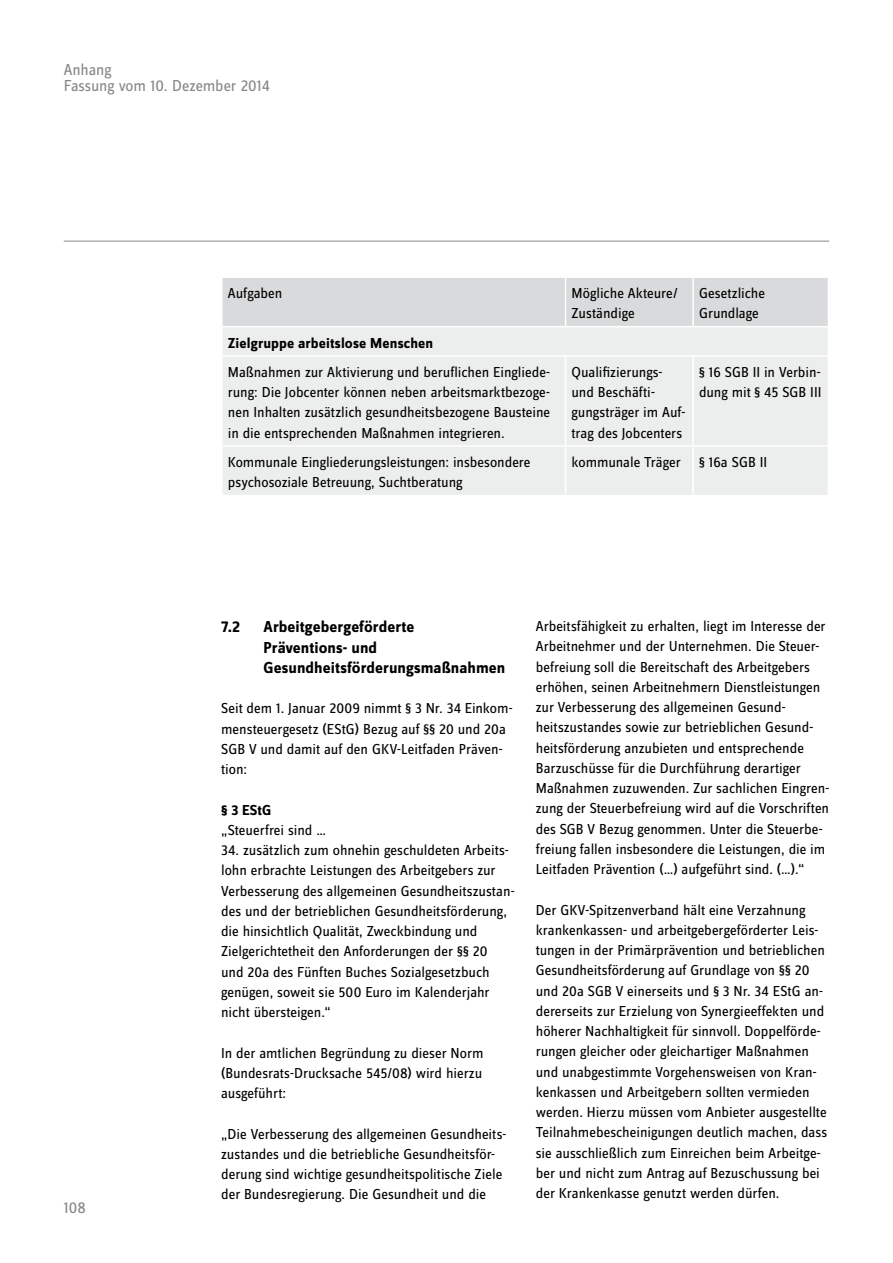
<style>
.page{position:relative;width:893px;height:1263px;background:#fff}
.page>*{position:absolute;margin:0;border:0;box-sizing:border-box;transform-origin:0 0}
.t1{font:700 16.5px/20.2px "Zine Sans Dis";letter-spacing:.005em;color:#000}
.t2{font:16.5px "Zine Sans Dis";letter-spacing:-.005em;color:#87888a}
.t3{font:15px/20.2px "Zine Sans Dis";color:#000}
.t4{font:700 15px "Zine Sans Dis";letter-spacing:.01em;color:#000}
</style>
<div class="page">
<hr style="left:64px;top:241px;width:765px;height:1px;background:#87888a">
<div style="left:223px;top:357px;width:605px;height:138px;background:#eceded"></div>
<svg style="left:222px;top:278px;width:606px;height:77px;background:#e0e1e2"></svg>
<hr style="left:565px;top:357px;width:1px;height:88px;background:#fff">
<hr style="left:692px;top:357px;width:2px;height:88px;background:#fff">
<hr style="left:221px;top:445px;width:345px;height:2px;background:#fff">
<hr style="left:566px;top:445px;width:127px;height:2px;background:#fff">
<hr style="left:565px;top:447px;width:1px;height:48px;background:#fff">
<hr style="left:693px;top:445px;width:136px;height:2px;background:#fff">
<hr style="left:692px;top:447px;width:2px;height:48px;background:#fff">
<p class="t2" style="left:64px;top:62px;width:49px">Anhang</p>
<p class="t2" style="left:64px;top:77px;width:207px">Fassung vom 10. Dezember 2014</p>
<p class="t2" style="left:64px;top:1199px;width:24px">108</p>
<p class="t3" style="left:228px;top:284px;width:56px">Aufgaben</p>
<p class="t3" style="left:572px;top:284px;width:108px">Mögliche Akteure/<br>Zuständige</p>
<p class="t3" style="left:699px;top:284px;width:68px">Gesetzliche<br>Grundlage</p>
<p class="t4" style="left:228px;top:335px;width:207px">Zielgruppe arbeitslose Menschen</p>
<p class="t3" style="left:228px;top:362px;width:324px;text-align:justify">Maßnahmen zur Aktivierung und beruflichen Eingliede&shy;rung: Die Jobcenter können neben arbeitsmarktbezoge&shy;nen Inhalten zusätzlich gesundheitsbezogene Bausteine in die entsprechenden Maßnahmen integrieren.</p>
<p class="t3" style="left:572px;top:362px;width:115px">Qualifizierungs&shy;und Beschäfti&shy;gungsträger im Auf&shy;trag des Jobcenters</p>
<p class="t3" style="left:699px;top:362px;width:124px">§ 16 SGB II in Verbin&shy;dung mit § 45 SGB III</p>
<p class="t3" style="left:228px;top:452px;width:304px">Kommunale Eingliederungsleistungen: insbesondere psychosoziale Betreuung, Suchtberatung</p>
<p class="t3" style="left:572px;top:452px;width:197px">kommunale Träger § 16a SGB II</p>
<p class="t1" style="left:221px;top:617px;width:21px">7.2</p>
<p class="t1" style="left:264px;top:617px;width:243px">Arbeitgebergeförderte<br>Präventions- und<br>Gesundheitsförderungsmaßnahmen</p>
<p class="t3" style="left:221px;top:699px;width:293px">Seit dem 1. Januar 2009 nimmt § 3 Nr. 34 Einkom&shy;mensteuergesetz (EStG) Bezug auf §§ 20 und 20a SGB V und damit auf den GKV-Leitfaden Präven&shy;tion:</p>
<p class="t4" style="left:221px;top:802px;width:52px">§ 3 EStG</p>
<p class="t3" style="left:221px;top:820px;width:106px">„Steuerfrei sind …</p>
<p class="t3" style="left:221px;top:841px;width:295px">34. zusätzlich zum ohnehin geschuldeten Arbeits&shy;lohn erbrachte Leistungen des Arbeitgebers zur Verbesserung des allgemeinen Gesundheitszustan&shy;des und der betrieblichen Gesundheitsförderung, die hinsichtlich Qualität, Zweckbindung und Zielgerichtetheit den Anforderungen der §§ 20<br>und 20a des Fünften Buches Sozialgesetzbuch genügen, soweit sie 500 Euro im Kalenderjahr nicht übersteigen.“</p>
<p class="t3" style="left:221px;top:1043px;width:264px;text-align:justify">In der amtlichen Begründung zu dieser Norm (Bundesrats-Drucksache 545/08) wird hierzu ausgeführt:</p>
<p class="t3" style="left:221px;top:1124px;width:287px">„Die Verbesserung des allgemeinen Gesundheits&shy;zustandes und die betriebliche Gesundheitsför&shy;derung sind wichtige gesundheitspolitische Ziele der Bundesregierung. Die Gesundheit und die</p>
<p class="t3" style="left:536px;top:617px;width:295px">Arbeitsfähigkeit zu erhalten, liegt im Interesse der Arbeitnehmer und der Unternehmen. Die Steuer&shy;befreiung soll die Bereitschaft des Arbeitgebers erhöhen, seinen Arbeitnehmern Dienstleistungen zur Verbesserung des allgemeinen Gesund&shy;heitszustandes sowie zur betrieblichen Gesund&shy;heitsförderung anzubieten und entsprechende Barzuschüsse für die Durchführung derartiger Maßnahmen zuzuwenden. Zur sachlichen Eingren&shy;zung der Steuerbefreiung wird auf die Vorschriften des SGB V Bezug genommen. Unter die Steuerbe&shy;freiung fallen insbesondere die Leistungen, die im Leitfaden Prävention (…) aufgeführt sind. (…).“</p>
<p class="t3" style="left:536px;top:900px;width:293px">Der GKV-Spitzenverband hält eine Verzahnung krankenkassen- und arbeitgebergeförderter Leis&shy;tungen in der Primärprävention und betrieblichen Gesundheitsförderung auf Grundlage von §§ 20 und 20a SGB V einerseits und § 3 Nr. 34 EStG an&shy;dererseits zur Erzielung von Synergieeffekten und höherer Nachhaltigkeit für sinnvoll. Doppelförde&shy;rungen gleicher oder gleichartiger Maßnahmen und unabgestimmte Vorgehensweisen von Kran&shy;kenkassen und Arbeitgebern sollten vermieden werden. Hierzu müssen vom Anbieter ausgestellte Teilnahmebescheinigungen deutlich machen, dass sie ausschließlich zum Einreichen beim Arbeitge&shy;ber und nicht zum Antrag auf Bezuschussung bei der Krankenkasse genutzt werden dürfen.</p>
</div>
